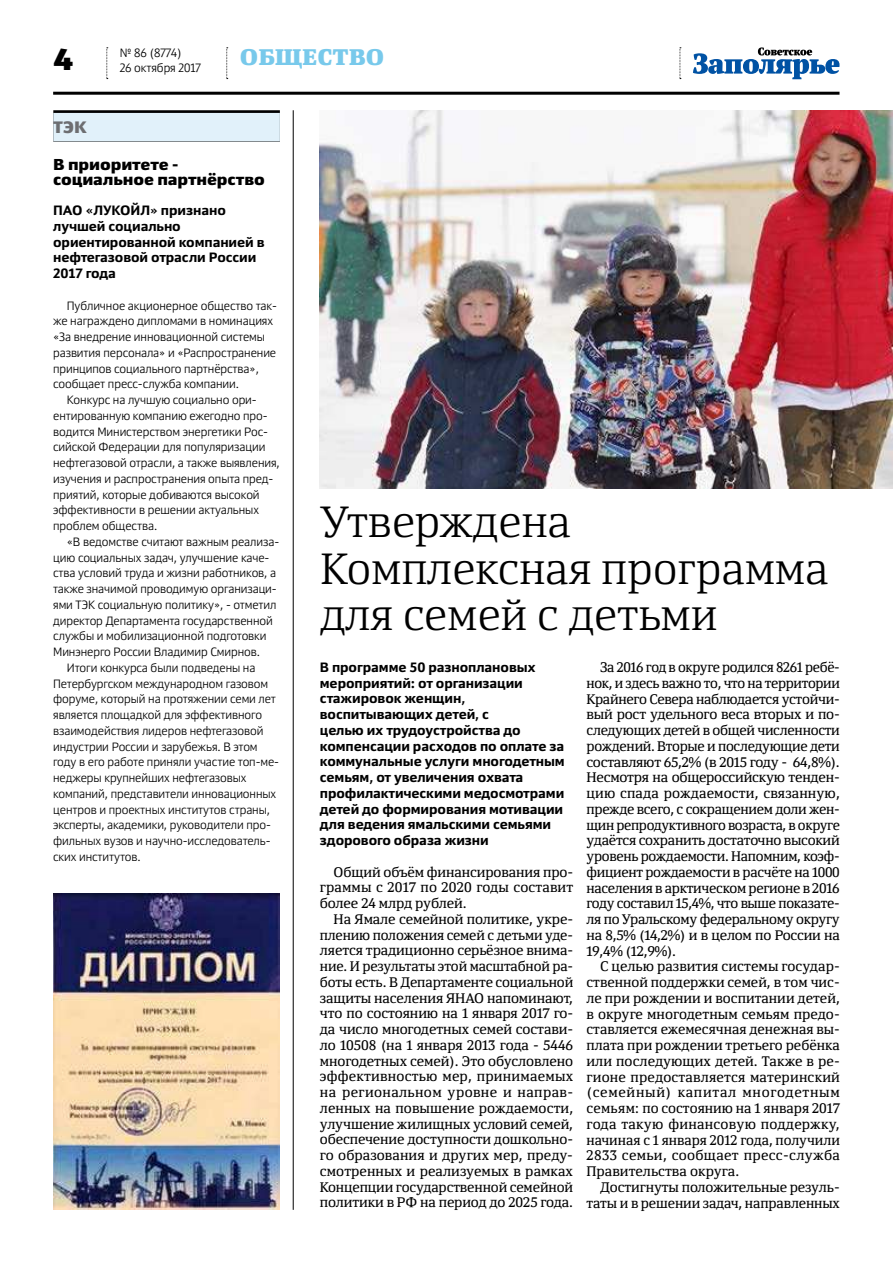
<style>
.page{position:relative;width:893px;height:1263px;background:#fff}
.page>*{position:absolute;margin:0;border:0;box-sizing:border-box;transform-origin:0 0}
.t1{font:300 43.5px/46.5px "Yefimov Serif";letter-spacing:-.005em;color:#000}
.t2{font:900 30px "Yefimov Sans";color:#000}
.t3{font:900 22.5px "Yefimov Serif";letter-spacing:.005em;color:#78c9eb}
.t4{font:900 16.5px "Yefimov Sans";color:#6d6e71}
.t5{font:900 15.75px/15.8px "Yefimov Sans";letter-spacing:-.005em;color:#000}
.t6{font:13.8px/15.8px "Yefimov Serif";letter-spacing:-.01em;color:#000;text-align:justify}
.t7{font:700 13.5px/15.8px "Yefimov Sans";letter-spacing:-.005em;color:#000}
.t8{font:300 12px/15.8px "Yefimov Sans";letter-spacing:-.005em;color:#000}
</style>
<div class="page">
<svg style="left:106px;top:47px;width:2px;height:32px"></svg>
<svg style="left:679px;top:47px;width:2px;height:32px"></svg>
<svg style="left:226px;top:47px;width:2px;height:32px"></svg>
<hr style="left:53px;top:92px;width:786px;height:3px;background:#000">
<svg style="left:693px;top:47px;width:146px;height:32px"></svg>
<div style="left:53px;top:110px;width:227px;height:32px;background:#080909"></div>
<div style="left:53px;top:113px;width:227px;height:28px;background:#e1f1fa"></div>
<hr style="left:293px;top:110px;width:1px;height:1100px;background:#000">
<img style="left:53px;top:893px;width:227px;height:317px">
<img style="left:320px;top:110px;width:573px;height:378px">
<h2 class="t2" style="left:53px;top:47px;width:22px">4</h2>
<p class="t8" style="left:120px;top:45px;width:83px">№ 86 (8774)<br>26 октября 2017</p>
<h3 class="t3" style="left:240px;top:47px;width:146px">ОБЩЕСТВО</h3>
<p class="t4" style="left:53px;top:121px;width:35px">ТЭК</p>
<p class="t5" style="left:53px;top:157px;width:213px">В приоритете - социальное партнёрство</p>
<p class="t7" style="left:53px;top:203px;width:213px">ПАО «ЛУКОЙЛ» признано лучшей социально ориентированной компанией в нефтегазовой отрасли России<br>2017 года</p>
<p class="t8" style="left:67px;top:298px;width:212px">Публичное акционерное общество так-</p>
<p class="t8" style="left:53px;top:314px;width:221px">же награждено дипломами в номинациях</p>
<p class="t8" style="left:53px;top:329px;width:213px">«За внедрение инновационной системы</p>
<p class="t8" style="left:53px;top:345px;width:225px">развития персонала» и «Распространение</p>
<p class="t8" style="left:53px;top:361px;width:207px">принципов социального партнёрства»,</p>
<p class="t8" style="left:53px;top:377px;width:187px">сообщает пресс-служба компании.</p>
<p class="t8" style="left:67px;top:392px;width:191px">Конкурс на лучшую социально ори-</p>
<p class="t8" style="left:53px;top:408px;width:216px">ентированную компанию ежегодно про-</p>
<p class="t8" style="left:53px;top:424px;width:216px">водится Министерством энергетики Рос-</p>
<p class="t8" style="left:53px;top:440px;width:214px">сийской Федерации для популяризации</p>
<p class="t8" style="left:53px;top:455px;width:228px">нефтегазовой отрасли, а также выявления,</p>
<p class="t8" style="left:53px;top:471px;width:222px">изучения и распространения опыта пред-</p>
<p class="t8" style="left:53px;top:487px;width:208px">приятий, которые добиваются высокой</p>
<p class="t8" style="left:53px;top:503px;width:207px">эффективности в решении актуальных</p>
<p class="t8" style="left:53px;top:518px;width:106px">проблем общества.</p>
<p class="t8" style="left:67px;top:534px;width:214px">«В ведомстве считают важным реализа-</p>
<p class="t8" style="left:53px;top:550px;width:218px">цию социальных задач, улучшение каче-</p>
<p class="t8" style="left:53px;top:566px;width:225px">ства условий труда и жизни работников, а</p>
<p class="t8" style="left:53px;top:581px;width:225px">также значимой проводимую организаци-</p>
<p class="t8" style="left:53px;top:597px;width:225px">ями ТЭК социальную политику», - отметил</p>
<p class="t8" style="left:53px;top:613px;width:221px">директор Департамента государственной</p>
<p class="t8" style="left:53px;top:629px;width:215px">службы и мобилизационной подготовки</p>
<p class="t8" style="left:53px;top:644px;width:208px">Минэнерго России Владимир Смирнов.</p>
<p class="t8" style="left:67px;top:660px;width:190px">Итоги конкурса были подведены на</p>
<p class="t8" style="left:53px;top:676px;width:217px">Петербургском международном газовом</p>
<p class="t8" style="left:53px;top:691px;width:224px">форуме, который на протяжении семи лет</p>
<p class="t8" style="left:53px;top:707px;width:210px">является площадкой для эффективного</p>
<p class="t8" style="left:53px;top:723px;width:212px">взаимодействия лидеров нефтегазовой</p>
<p class="t8" style="left:53px;top:739px;width:206px">индустрии России и зарубежья. В этом</p>
<p class="t8" style="left:53px;top:754px;width:227px">году в его работе приняли участие топ-ме-</p>
<p class="t8" style="left:53px;top:770px;width:195px">неджеры крупнейших нефтегазовых</p>
<p class="t8" style="left:53px;top:786px;width:225px">компаний, представители инновационных</p>
<p class="t8" style="left:53px;top:802px;width:218px">центров и проектных институтов страны,</p>
<p class="t8" style="left:53px;top:817px;width:219px">эксперты, академики, руководители про-</p>
<p class="t8" style="left:53px;top:833px;width:219px">фильных вузов и научно-исследователь-</p>
<p class="t8" style="left:53px;top:849px;width:89px">ских институтов.</p>
<h1 class="t1" style="left:320px;top:502px;width:510px">Утверждена<br>Комплексная программа для семей с детьми</h1>
<p class="t7" style="left:320px;top:659px;width:246px">В программе 50 разноплановых мероприятий: от организации стажировок женщин, воспитывающих детей, с<br>целью их трудоустройства до компенсации расходов по оплате за коммунальные услуги многодетным семьям, от увеличения охвата профилактическими медосмотрами детей до формирования мотивации для ведения ямальскими семьями здорового образа жизни</p>
<p class="t6" style="left:320px;top:865px;width:255px;text-indent:14px">Общий объём финансирования про&shy;граммы с 2017 по 2020 годы составит более 24 млрд рублей.</p>
<p class="t6" style="left:320px;top:912px;width:255px;text-indent:14px">На Ямале семейной политике, укре&shy;плению положения семей с детьми уде&shy;ляется традиционно серьёзное внима&shy;ние. И результаты этой масштабной ра&shy;боты есть. В Департаменте социальной защиты населения ЯНАО напоминают, что по состоянию на 1 января 2017 го&shy;да число многодетных семей состави&shy;ло 10508 (на 1 января 2013 года - 5446 многодетных семей). Это обусловлено эффективностью мер, принимаемых на региональном уровне и направ&shy;ленных на повышение рождаемости, улучшение жилищных условий семей, обеспечение доступности дошкольно&shy;го образования и других мер, преду&shy;смотренных и реализуемых в рамках Концепции государственной семейной политики в РФ на период до 2025 года.</p>
<p class="t6" style="left:586px;top:660px;width:255px;text-indent:14px">За 2016 год в округе родился 8261 ребё&shy;нок, и здесь важно то, что на территории Крайнего Севера наблюдается устойчи&shy;вый рост удельного веса вторых и по&shy;следующих детей в общей численности рождений. Вторые и последующие дети составляют 65,2% (в 2015 году - 64,8%).<br>Несмотря на общероссийскую тенден&shy;цию спада рождаемости, связанную, прежде всего, с сокращением доли жен&shy;щин репродуктивного возраста, в округе удаётся сохранить достаточно высокий уровень рождаемости. Напомним, коэф&shy;фициент рождаемости в расчёте на 1000 населения в арктическом регионе в 2016 году составил 15,4%, что выше показате&shy;ля по Уральскому федеральному округу на 8,5% (14,2%) и в целом по России на 19,4% (12,9%).</p>
<p class="t6" style="left:586px;top:960px;width:255px;text-indent:14px">С целью развития системы государ&shy;ственной поддержки семей, в том чис&shy;ле при рождении и воспитании детей, в округе многодетным семьям предо&shy;ставляется ежемесячная денежная вы&shy;плата при рождении третьего ребёнка или последующих детей. Также в ре&shy;гионе предоставляется материнский (семейный) капитал многодетным семьям: по состоянию на 1 января 2017 года такую финансовую поддержку, начиная с 1 января 2012 года, получили 2833 семьи, сообщает пресс-служба Правительства округа.</p>
<p class="t6" style="left:586px;top:1180px;width:255px;text-align:right">Достигнуты положительные резуль&shy;таты и в решении задач, направленных</p>
</div>
